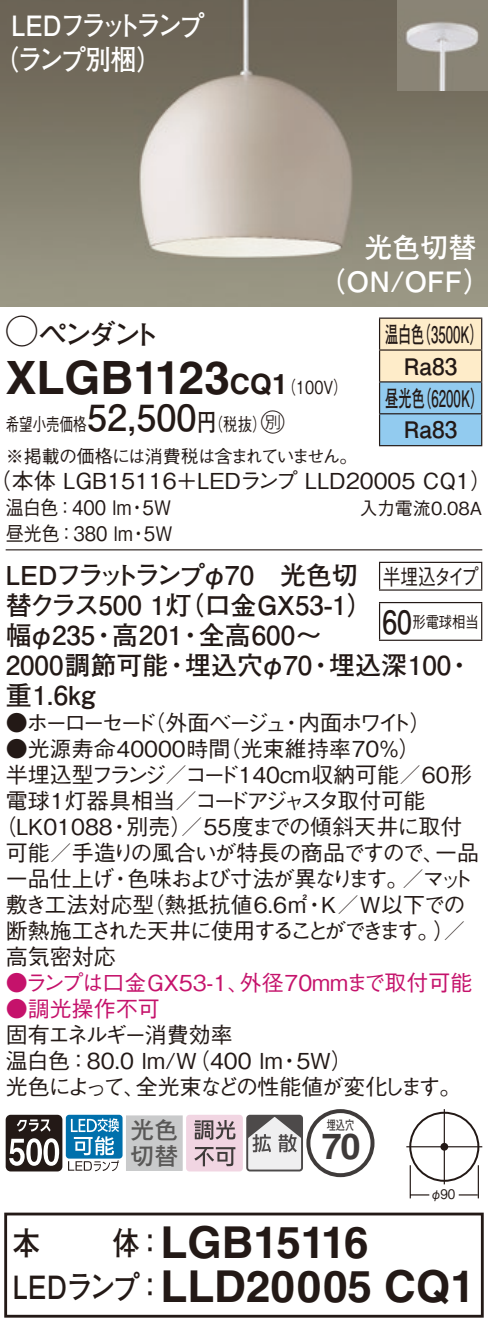
<style>
.page{position:relative;width:488px;height:1329px;background:#fff}
.page>*{position:absolute;margin:0;border:0;box-sizing:border-box;transform-origin:0 0}
.t1{font:700 46px "Helvetica LT Std";color:#231916}
.t2{font:700 44px/44px "Helvetica LT Std";color:#231916;text-align:center}
.t3{font:700 36px "Helvetica LT Std";color:#3e3a39}
.t4{font:700 32px "Futo Go B101 Pro";color:#231916;scale:.85 1}
.t5{font:700 28px/34px "Futo Go B101 Pro";letter-spacing:-.12em;color:#fff;scale:.9 1}
.t6{font:700 28px/34px "Futo Go B101 Pro";color:#fff}
.t7{font:700 28px "Futo Go B101 Pro";letter-spacing:-.13em;color:#231916}
.t8{font:700 26px/30px "Futo Go B101 Pro";color:#231916}
.t9{font:24px/26px "Futo Go B101 Pro Bold 90 pv RKSJ H";color:#595857}
.t10{font:700 22.8px/32px "Futo Go B101 Pro";color:#231916;text-align:center;scale:.58 1}
.t11{font:500 22px "Gothic BBB Pro";color:#231916}
.t12{font:500 22px/26px "Gothic BBB Pro";letter-spacing:-.035em;color:#231916}
.t13{font:500 22px "Gothic BBB Pro";color:#c5126b}
.t14{font:500 22px "Gothic BBB Pro";letter-spacing:-.075em;color:#231916}
.t15{font:500 22px "Gothic BBB Pro";letter-spacing:-.11em;color:#231916}
.t16{font:500 22px "Gothic BBB Pro";letter-spacing:-.15em;color:#231916}
.t17{font:500 22px "Gothic BBB Pro";letter-spacing:-.03em;color:#231916}
.t18{font:500 22px "Gothic BBB Pro";color:#231916;scale:.8 1}
.t19{font:500 20px/26px "Gothic BBB Pro";color:#231916;scale:.9 1}
.t20{font:500 18px/31.6px "Gothic BBB Pro";letter-spacing:-.03em;color:#231916;scale:.75 1}
.t21{font:500 18px "Gothic BBB Pro";color:#231916}
.t22{font:500 16px "Gothic BBB Pro";color:#231916;scale:.83 1}
.t23{font:13.2px "Gothic BBB Pro Medium 90 pv RKSJ H";color:#231916;scale:.9 1}
.t24{font:13.2px "Futo Go B101 Pro Bold 90 pv RKSJ H";color:#3f3b3a;scale:.7 1}
.s1{font-family:"Ford Classification 1";font-weight:400;font-size:32px}
.s2{font-size:28px}
.s3{font-family:"Gothic BBB Pro";font-weight:500;font-size:18px}
.s4{font-family:"Futo Go B101 Pro";font-weight:700;font-size:36px}
.s5{font-family:"Futo Go B101 Pro";font-weight:700;font-size:24px}
.s6{font-family:"Ford Classification 1";font-weight:400;font-size:24px}
.s7{font-family:"Futo Go B101 Pro";font-weight:700;font-size:32px}
.s8{font-family:"Futo Go B101 Pro";font-size:32px}
</style>
<div class="page">
<img style="left:0;top:0;width:488px;height:306px">
<img style="left:397px;top:0;width:91px;height:91px">
<svg style="left:380px;top:319px;width:101px;height:126px;background:#c6dadb"></svg>
<hr style="left:379px;top:317px;width:103px;height:2px;background:#231916">
<hr style="left:379px;top:319px;width:1px;height:30px;background:#231916">
<hr style="left:481px;top:319px;width:1px;height:30px;background:#231916">
<hr style="left:379px;top:349px;width:103px;height:2px;background:#231916">
<hr style="left:379px;top:351px;width:1px;height:30px;background:#231916">
<hr style="left:481px;top:351px;width:1px;height:30px;background:#231916">
<hr style="left:379px;top:381px;width:103px;height:2px;background:#231916">
<hr style="left:379px;top:382px;width:1px;height:31px;background:#231916">
<hr style="left:481px;top:382px;width:1px;height:31px;background:#231916">
<hr style="left:379px;top:413px;width:103px;height:1px;background:#231916">
<hr style="left:379px;top:414px;width:1px;height:31px;background:#231916">
<hr style="left:481px;top:414px;width:1px;height:31px;background:#231916">
<hr style="left:379px;top:445px;width:103px;height:1px;background:#231916">
<hr style="left:6px;top:549px;width:476px;height:1px;background:#231916">
<svg style="left:379px;top:563px;width:1px;height:26px"></svg>
<hr style="left:379px;top:562px;width:103px;height:1px;background:#231916">
<svg style="left:481px;top:563px;width:1px;height:26px"></svg>
<hr style="left:379px;top:589px;width:103px;height:2px;background:#231916">
<hr style="left:379px;top:603px;width:1px;height:37px;background:#231916">
<hr style="left:379px;top:602px;width:103px;height:1px;background:#231916">
<hr style="left:481px;top:603px;width:1px;height:37px;background:#231916">
<hr style="left:379px;top:639px;width:103px;height:2px;background:#231916">
<div style="left:409px;top:1111px;width:70px;height:71px;border:2px solid #231916;border-radius:50%"></div>
<div style="left:440px;top:1143px;width:8px;height:7px;background:#231916;border-radius:50%"></div>
<hr style="left:406px;top:1146px;width:76px;height:1px;background:#231916">
<hr style="left:443px;top:1109px;width:2px;height:75px;background:#231916">
<hr style="left:477px;top:1165px;width:2px;height:33px;background:#231916">
<hr style="left:409px;top:1165px;width:2px;height:33px;background:#231916">
<svg style="left:411px;top:1194px;width:18px;height:1px"></svg>
<svg style="left:458px;top:1194px;width:19px;height:1px"></svg>
<svg style="left:6px;top:1114px;width:56px;height:57px"></svg>
<div style="left:66px;top:1114px;width:56px;height:44px;background:#0070ac;border-radius:3px"></div>
<svg style="left:68px;top:1118px;width:51px;height:53px"></svg>
<div style="left:127px;top:1116px;width:55px;height:54px;background:#c9cacb"></div>
<div style="left:126px;top:1115px;width:57px;height:56px;border:1px solid #c9cacb"></div>
<svg style="left:186px;top:1109px;width:188px;height:68px"></svg>
<div style="left:310px;top:1113px;width:60px;height:60px;background:#fff;border-radius:50%"></div>
<div style="left:4px;top:1212px;width:479px;height:105px;border:3px solid #231916"></div>
<p class="t5" style="left:-7px;top:5px;width:236px;text-indent:18px">LEDフラットランプ（ランプ別梱）</p>
<p class="t6" style="left:317px;top:226px;width:175px;text-indent:47px">光色切替（ON/OFF）</p>
<p class="t7" style="left:6px;top:312px;width:156px"><span class="s1">A</span>ペンダント</p>
<h1 class="t1" style="left:6px;top:349px;width:343px">XLGB1123<span class="s2">CQ1</span><span class="s3">（100V）</span></h1>
<p class="t20" style="left:6px;top:406px;width:470px">希望小売価格<span class="s4">52,500</span><span class="s5">円</span>（税抜）<span class="s6">C<br></span>※掲載の価格には消費税は含まれていません。</p>
<p class="t11" style="left:-10px;top:463px;width:503px">（本体 LGB15116＋LEDランプ LLD20005 CQ1）</p>
<p class="t19" style="left:6px;top:492px;width:187px">温白色：400 lm・5W昼光色：380 lm・5W</p>
<p class="t10" style="left:385px;top:315px;width:171px">温白色（3500K）<br>Ra83<br>昼光色（6200K）<br>Ra83</p>
<p class="t21" style="left:359px;top:494px;width:124px">入力電流0.08A</p>
<p class="t8" style="left:6px;top:556px;width:468px">LEDフラットランプφ70　光色切<br>替クラス500 1灯（口金GX53-1）<br>幅φ235・高201・全高600〜<br>2000調節可能・埋込穴φ70・埋込深100・重1.6kg</p>
<p class="t16" style="left:6px;top:705px;width:427px">●ホーローセード（外面ベージュ・内面ホワイト）</p>
<p class="t11" style="left:6px;top:731px;width:416px">●光源寿命40000時間（光束維持率70％）</p>
<p class="t11" style="left:6px;top:757px;width:468px">半埋込型フランジ／コード140cm収納可能／60形</p>
<p class="t11" style="left:6px;top:783px;width:421px">電球1灯器具相当／コードアジャスタ取付可能</p>
<p class="t11" style="left:-6px;top:809px;width:469px">（LK01088・別売）／55度までの傾斜天井に取付</p>
<p class="t17" style="left:6px;top:835px;width:475px">可能／手造りの風合いが特長の商品ですので、一品</p>
<p class="t14" style="left:6px;top:861px;width:469px">一品仕上げ・色味および寸法が異なります。／マット</p>
<p class="t11" style="left:6px;top:887px;width:461px">敷き工法対応型（熱抵抗値6.6㎡・K／W以下での</p>
<p class="t15" style="left:6px;top:913px;width:461px">断熱施工された天井に使用することができます。）／</p>
<p class="t11" style="left:6px;top:939px;width:111px">高気密対応</p>
<p class="t13" style="left:6px;top:965px;width:468px">●ランプは口金GX53-1、外径70mmまで取付可能</p>
<p class="t13" style="left:6px;top:991px;width:156px">●調光操作不可</p>
<p class="t12" style="left:6px;top:1019px;width:457px">固有エネルギー消費効率<br>温白色：80.0 lm/W（400 lm・5W）<br>光色によって、全光束などの性能値が変化します。</p>
<p class="t18" style="left:382px;top:558px;width:121px">半埋込タイプ</p>
<p class="t22" style="left:382px;top:608px;width:118px"><span class="s7">60</span>形電球相当</p>
<p class="t9" style="left:130px;top:1114px;width:49px">光色切替</p>
<p class="t24" style="left:327px;top:1114px;width:41px">埋込穴</p>
<h3 class="t3" style="left:322px;top:1124px;width:40px">70</h3>
<p class="t23" style="left:430px;top:1183px;width:29px">φ90</p>
<h2 class="t2" style="left:13px;top:1219px;width:463px"><span class="s8">体：</span>LGB15116<br><span class="s8">LEDランプ：</span>LLD20005 CQ1</h2>
<h3 class="t4" style="left:13px;top:1217px;width:34px">本</h3>
</div>
